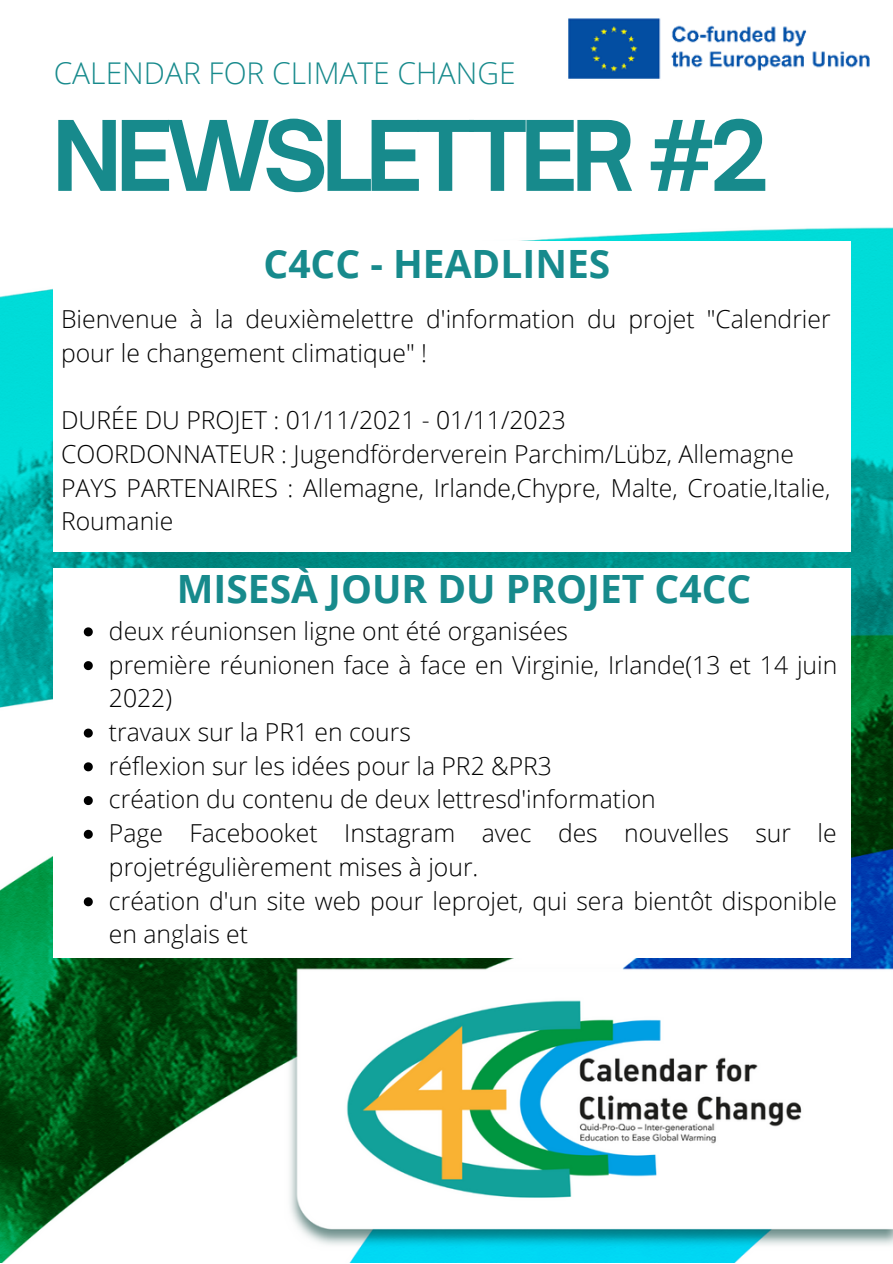
<style>
.page{position:relative;width:893px;height:1264px;background:#fff}
.page>*{position:absolute;margin:0;border:0;box-sizing:border-box;transform-origin:0 0}
.t1{font:700 92.85px "Open Sauce One";letter-spacing:-.07em;color:#178a8c}
.t2{font:700 39px "Open Sans";color:#178a8c}
.t3{font:300 30px "Open Sans";color:#178a8c}
.t4{font:300 24.75px/33.8px "Open Sans";color:#000}
</style>
<div class="page">
<img style="left:0;top:227px;width:892px;height:1035px">
<div style="left:54px;top:241px;width:796px;height:310px;background:#fff"></div>
<img style="left:568px;top:18px;width:302px;height:61px">
<div style="left:54px;top:568px;width:796px;height:389px;background:#fff"></div>
<svg style="left:84px;top:627px;width:9px;height:9px"></svg>
<svg style="left:84px;top:661px;width:9px;height:9px"></svg>
<svg style="left:84px;top:728px;width:9px;height:9px"></svg>
<svg style="left:84px;top:762px;width:9px;height:9px"></svg>
<svg style="left:84px;top:796px;width:9px;height:9px"></svg>
<svg style="left:84px;top:829px;width:9px;height:9px"></svg>
<svg style="left:84px;top:897px;width:9px;height:9px"></svg>
<p class="t3" style="left:54px;top:52px;width:463px">CALENDAR FOR CLIMATE CHANGE</p>
<p class="t1" style="left:52px;top:98px;width:719px">NEWSLETTER #2</p>
<p class="t2" style="left:263px;top:237px;width:348px">C4CC - HEADLINES</p>
<p class="t4" style="left:61px;top:301px;width:771px">Bienvenue à la deuxièmelettre d'information du projet "Calendrier pour le changement climatique" !</p>
<p class="t4" style="left:61px;top:402px;width:506px">DURÉE DU PROJET : 01/11/2021 - 01/11/2023</p>
<p class="t4" style="left:61px;top:436px;width:734px">COORDONNATEUR : Jugendförderverein Parchim/Lübz, Allemagne</p>
<p class="t4" style="left:61px;top:470px;width:770px">PAYS PARTENAIRES : Allemagne, Irlande,Chypre, Malte, Croatie,Italie,<br>Roumanie</p>
<p class="t2" style="left:177px;top:561px;width:576px">MISESÀ JOUR DU PROJET C4CC</p>
<p class="t4" style="left:109px;top:613px;width:460px">deux réunionsen ligne ont été organisées</p>
<p class="t4" style="left:109px;top:647px;width:729px">première réunionen face à face en Virginie, Irlande(13 et 14 juin<br>2022)</p>
<p class="t4" style="left:109px;top:714px;width:303px">travaux sur la PR1 en cours</p>
<p class="t4" style="left:109px;top:748px;width:444px">réflexion sur les idées pour la PR2 &amp;PR3</p>
<p class="t4" style="left:109px;top:782px;width:548px">création du contenu de deux lettresd'information</p>
<p class="t4" style="left:109px;top:815px;width:729px">Page Facebooket Instagram avec des nouvelles sur le projetrégulièrement mises à jour.</p>
<p class="t4" style="left:109px;top:883px;width:729px">création d'un site web pour leprojet, qui sera bientôt disponible en anglais et</p>
</div>
